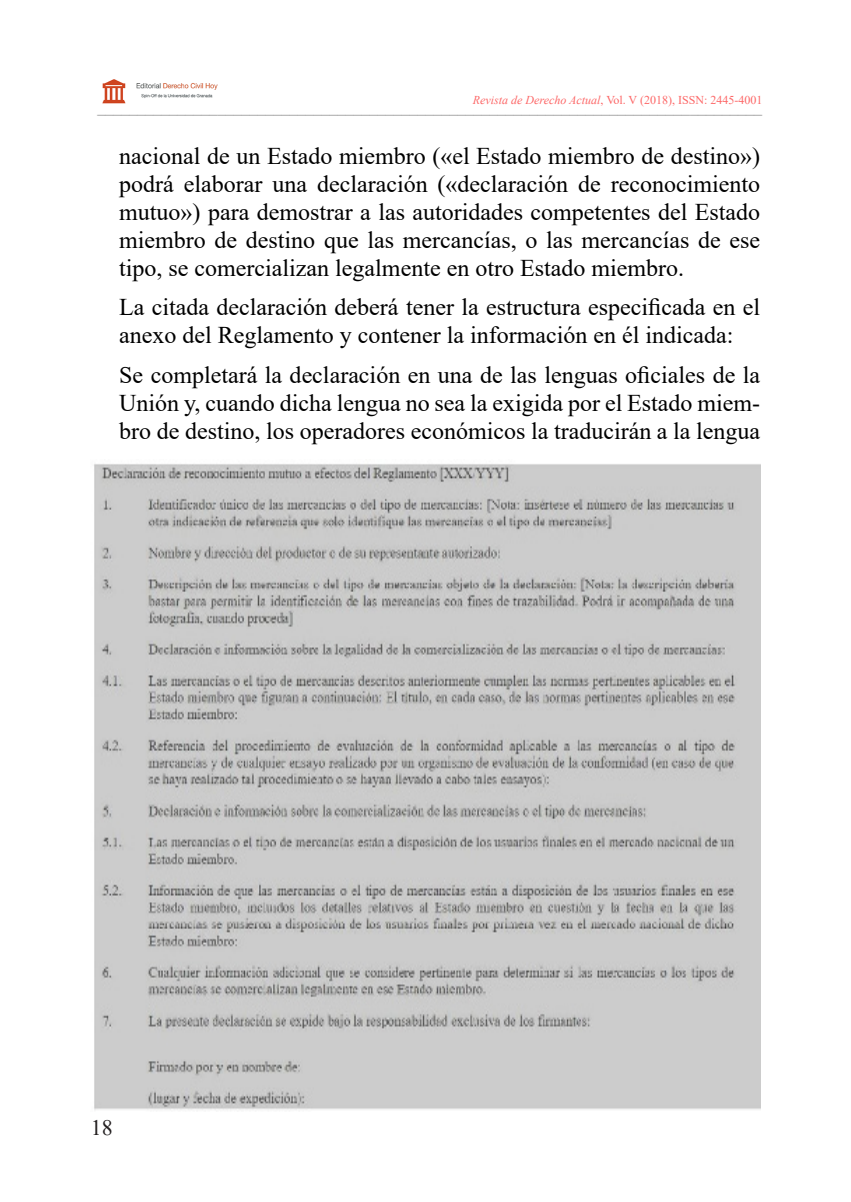
<style>
.page{position:relative;width:851px;height:1202px;background:#fff}
.page>*{position:absolute;margin:0;border:0;box-sizing:border-box;transform-origin:0 0}
.No_Spacing{font:24px/28px "Times New Roman";color:#000;text-align:justify}
.t1{font:22px "Times New Roman";color:#231f20}
.t2{font:16px "Times New Roman";color:#7f7f7f}
.t3{font:12px "Times New Roman";color:#fd6666}
.s1{font-style:italic}
</style>
<div class="page">
<img style="left:102px;top:79px;width:116px;height:25px">
<img style="left:94px;top:464px;width:666px;height:646px">
<p class="t3" style="left:473px;top:91px;width:291px"><span class="s1">Revista de Derecho Actual</span>, Vol. V (2018), ISSN: 2445-4001</p>
<p class="t2" style="left:98px;top:95px;width:665px">___________________________________________________________________________________</p>
<p class="No_Spacing" style="left:119px;top:141px;width:642px">nacional de un Estado miembro («el Estado miembro de destino») podrá elaborar una declaración («declaración de reconocimiento mutuo») para demostrar a las autoridades competentes del Estado miembro de destino que las mercancías, o las mercancías de ese tipo, se comercializan legalmente en otro Estado miembro.</p>
<p class="No_Spacing" style="left:119px;top:293px;width:642px">La citada declaración deberá tener la estructura especificada en el anexo del Reglamento y contener la información en él indicada:</p>
<p class="No_Spacing" style="left:119px;top:360px;width:642px">Se completará la declaración en una de las lenguas oficiales de la Unión y, cuando dicha lengua no sea la exigida por el Estado miem&shy;bro de destino, los operadores económicos la traducirán a la lengua</p>
<p class="t1" style="left:91px;top:1112px;width:23px">18</p>
</div>
